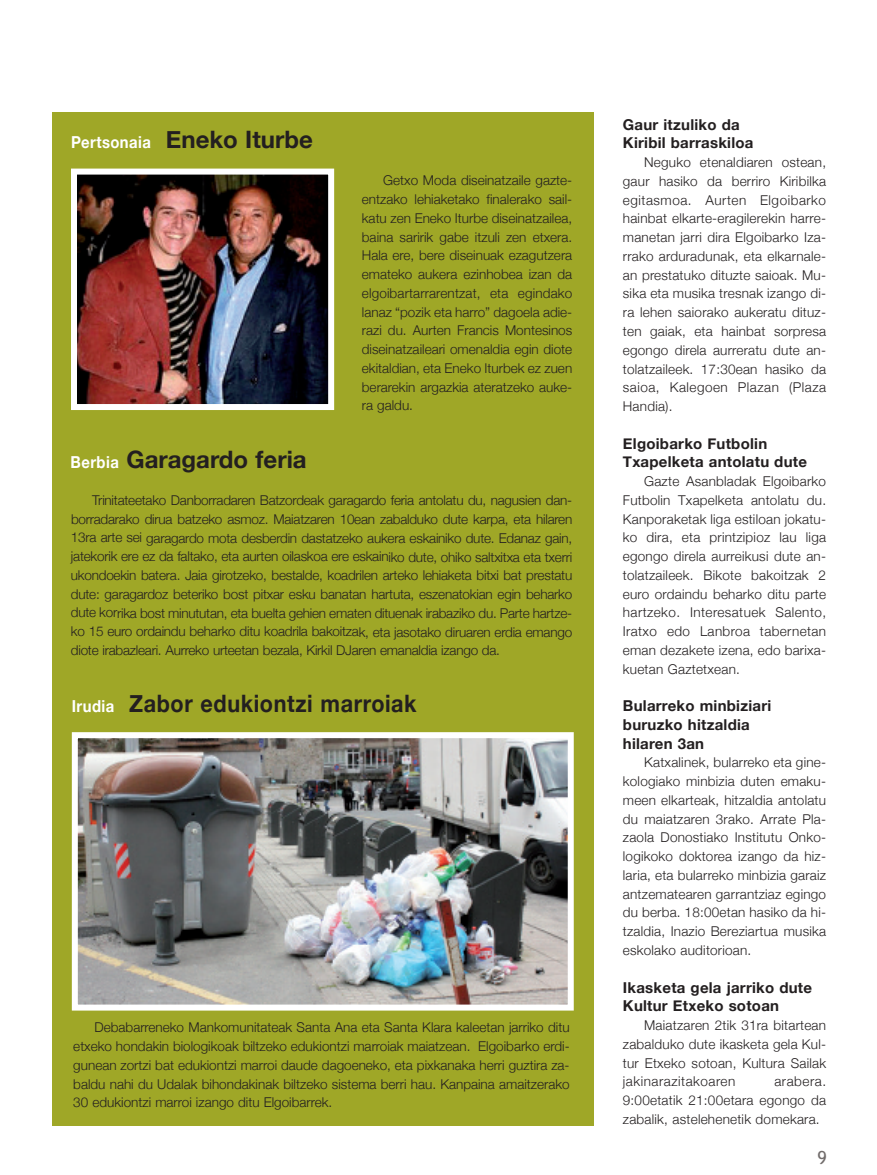
<style>
.page{position:relative;width:877px;height:1175px;background:#fff}
.page>*{position:absolute;margin:0;border:0;box-sizing:border-box;transform-origin:0 0}
.t1{font:700 24px "Helvetica Neue";color:#231f20}
.t2{font:700 24px "Helvetica Neue";letter-spacing:.03em;color:#231f20;scale:.9 1}
.t3{font:18px "Trebuchet MS";color:#716c6b}
.t4{font:700 15px/18.8px "Helvetica Neue";letter-spacing:.015em;color:#231f20}
.t5{font:300 13.5px/18.8px "Helvetica Neue";letter-spacing:.015em;color:#231f20;text-align:justify}
.s1{font-size:16.5px;color:#fff}
</style>
<div class="page">
<div style="left:52px;top:112px;width:541px;height:1013px;background:#9fa727"></div>
<img style="left:78px;top:176px;width:249px;height:227px">
<div style="left:71px;top:169px;width:263px;height:241px;border:6px solid #fff"></div>
<img style="left:79px;top:739px;width:488px;height:264px">
<div style="left:72px;top:732px;width:502px;height:278px;border:6px solid #fff"></div>
<h1 class="t1" style="left:71px;top:124px;width:243px"><span class="s1">Pertsonaia</span> Eneko Iturbe</h1>
<h1 class="t1" style="left:71px;top:445px;width:238px"><span class="s1">Berbia</span> Garagardo feria</h1>
<p class="t5" style="left:362px;top:171px;width:212px;text-indent:21px">Getxo Moda diseinatzaile gazte&shy;entzako lehiaketako finalerako sail&shy;katu zen Eneko Iturbe diseinatzailea, baina saririk gabe itzuli zen etxera.<br>Hala ere, bere diseinuak ezagutzera emateko aukera ezinhobea izan da elgoibartarrarentzat, eta egindako lanaz “pozik eta harro” dagoela adie&shy;razi du. Aurten Francis Montesinos diseinatzaileari omenaldia egin diote ekitaldian, eta Eneko Iturbek ez zuen berarekin argazkia ateratzeko auke&shy;ra galdu.</p>
<p class="t5" style="left:71px;top:490px;width:503px;text-indent:21px">trinitateetako Danborradaren Batzordeak garagardo feria antolatu du, nagusien dan&shy;borradarako dirua batzeko asmoz. Maiatzaren 10ean zabalduko dute karpa, eta hilaren 13ra arte sei garagardo mota desberdin dastatzeko aukera eskainiko dute. Edanaz gain, jatekorik ere ez da faltako, eta aurten oilaskoa ere eskainiko dute, ohiko saltxitxa eta txerri ukondoekin batera. Jaia girotzeko, bestalde, koadrilen arteko lehiaketa bitxi bat prestatu dute: garagardoz beteriko bost pitxar esku banatan hartuta, eszenatokian egin beharko dute korrika bost minututan, eta buelta gehien ematen dituenak irabaziko du. Parte hartze&shy;ko 15 euro ordaindu beharko ditu koadrila bakoitzak, eta jasotako diruaren erdia emango diote irabazleari. Aurreko urteetan bezala, kirkil DJaren emanaldia izango da.</p>
<h1 class="t2" style="left:72px;top:689px;width:385px"><span class="s1">Irudia</span> Zabor edukiontzi marroiak</h1>
<p class="t5" style="left:73px;top:1017px;width:498px;text-indent:21px">Debabarreneko Mankomunitateak Santa Ana eta Santa klara kaleetan jarriko ditu etxeko hondakin biologikoak biltzeko edukiontzi marroiak maiatzean. Elgoibarko erdi&shy;gunean zortzi bat edukiontzi marroi daude dagoeneko, eta pixkanaka herri guztira za&shy;baldu nahi du Udalak bihondakinak biltzeko sistema berri hau. kanpaina amaitzerako 30 edukiontzi marroi izango ditu Elgoibarrek.</p>
<p class="t4" style="left:623px;top:115px;width:132px">Gaur itzuliko da<br>Kiribil barraskiloa</p>
<p class="t5" style="left:623px;top:153px;width:205px;text-indent:21px">Neguko etenaldiaren ostean, gaur hasiko da berriro kiribilka egitasmoa. Aurten Elgoibarko hainbat elkarte-eragilerekin harre&shy;manetan jarri dira Elgoibarko Iza&shy;rrako arduradunak, eta elkarnale&shy;an prestatuko dituzte saioak. Mu&shy;sika eta musika tresnak izango di&shy;ra lehen saiorako aukeratu dituz&shy;ten gaiak, eta hainbat sorpresa egongo direla aurreratu dute an&shy;tolatzaileek. 17:30ean hasiko da saioa, kalegoen Plazan (Plaza Handia).</p>
<p class="t4" style="left:623px;top:433px;width:186px">Elgoibarko Futbolin<br>Txapelketa antolatu dute</p>
<p class="t5" style="left:623px;top:471px;width:205px;text-indent:21px">Gazte Asanbladak Elgoibarko Futbolin txapelketa antolatu du. kanporaketak liga estiloan jokatu&shy;ko dira, eta printzipioz lau liga egongo direla aurreikusi dute an&shy;tolatzaileek. Bikote bakoitzak 2 euro ordaindu beharko ditu parte hartzeko. Interesatuek Salento, Iratxo edo Lanbroa tabernetan eman dezakete izena, edo barixa&shy;kuetan Gaztetxean.</p>
<p class="t4" style="left:623px;top:696px;width:150px">Bularreko minbiziari buruzko hitzaldia hilaren 3an</p>
<p class="t5" style="left:623px;top:753px;width:205px;text-indent:21px">katxalinek, bularreko eta gine&shy;kologiako minbizia duten emaku&shy;meen elkarteak, hitzaldia antolatu du maiatzaren 3rako. Arrate Pla&shy;zaola Donostiako Institutu Onko&shy;logikoko doktorea izango da hiz&shy;laria, eta bularreko minbizia garaiz antzematearen garrantziaz egingo du berba. 18:00etan hasiko da hi&shy;tzaldia, Inazio Bereziartua musika eskolako auditorioan.</p>
<p class="t4" style="left:623px;top:977px;width:191px">Ikasketa gela jarriko dute<br>Kultur Etxeko sotoan</p>
<p class="t5" style="left:623px;top:1015px;width:205px;text-indent:21px">Maiatzaren 2tik 31ra bitartean zabalduko dute ikasketa gela kul&shy;tur Etxeko sotoan, kultura Sailak jakinarazitakoaren</p>
<p class="t5" style="left:623px;top:1071px;width:205px;text-indent:151px">arabera.<br>9:00etatik 21:00etara egongo da zabalik, astelehenetik domekara.</p>
<h2 class="t3" style="left:818px;top:1147px;width:11px">9</h2>
</div>
